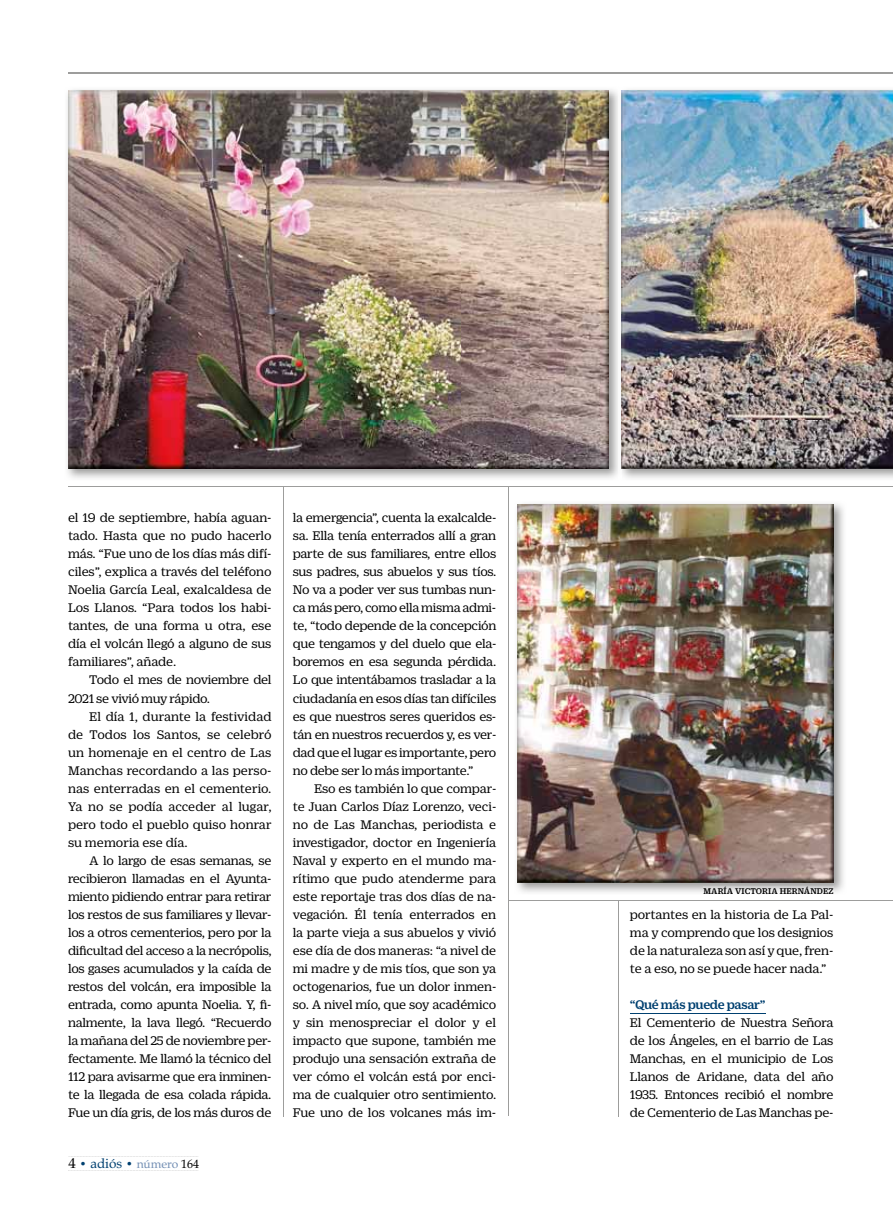
<style>
.page{position:relative;width:893px;height:1211px;background:#fff}
.page>*{position:absolute;margin:0;border:0;box-sizing:border-box;transform-origin:0 0}
.t1{font:13.5px/18px "Duplicate Ionic";letter-spacing:-.025em;color:#000;text-align:justify}
.t2{font:13.5px "Duplicate Ionic";color:#000}
.t3{font:12px "Book Antiqua";letter-spacing:-.005em;color:#738fb4}
.t4{font:500 9px "Duplicate Ionic";letter-spacing:.01em;color:#000}
.s1{font-size:14.25px;color:#000}
.s2{color:#004070}
.s3{font-size:13.5px;color:#004070}
.s4{color:#000}
.s5{font-weight:500;color:#004070}
</style>
<div class="page">
<hr style="left:68px;top:72px;width:825px;height:2px;background:#9d9d9c">
<hr style="left:68px;top:486px;width:825px;height:1px;background:#9d9d9c">
<hr style="left:509px;top:900px;width:384px;height:1px;background:#9d9d9c">
<hr style="left:508px;top:486px;width:1px;height:629px;background:#9d9d9c">
<hr style="left:618px;top:900px;width:1px;height:216px;background:#9d9d9c">
<img style="left:67px;top:89px;width:551px;height:389px">
<img style="left:68px;top:90px;width:541px;height:378px">
<img style="left:621px;top:89px;width:272px;height:389px">
<img style="left:622px;top:90px;width:271px;height:378px">
<img style="left:517px;top:503px;width:327px;height:389px">
<img style="left:704px;top:886px;width:129px;height:6px">
<img style="left:518px;top:504px;width:315px;height:378px">
<hr style="left:283px;top:486px;width:1px;height:630px;background:#9d9d9c">
<hr style="left:630px;top:1012px;width:136px;height:1px;background:#004070">
<p class="t1" style="left:68px;top:510px;width:205px">el 19 de septiembre, había aguan-</p>
<p class="t1" style="left:68px;top:528px;width:205px">tado. Hasta que no pudo hacerlo</p>
<p class="t1" style="left:68px;top:546px;width:205px">más. “Fue uno de los días más difí-</p>
<p class="t1" style="left:68px;top:564px;width:205px">ciles”, explica a través del teléfono</p>
<p class="t1" style="left:68px;top:582px;width:205px">Noelia García Leal, exalcaldesa de</p>
<p class="t1" style="left:68px;top:600px;width:205px">Los Llanos. “Para todos los habi-</p>
<p class="t1" style="left:68px;top:618px;width:205px">tantes, de una forma u otra, ese</p>
<p class="t1" style="left:68px;top:636px;width:205px">día el volcán llegó a alguno de sus</p>
<p class="t1" style="left:68px;top:654px;width:110px">familiares”, añade.</p>
<p class="t1" style="left:89px;top:672px;width:184px">Todo el mes de noviembre del</p>
<p class="t1" style="left:68px;top:690px;width:144px">2021 se vivió muy rápido.</p>
<p class="t2" style="left:89px;top:710px;width:184px">El día 1, durante la festividad</p>
<p class="t2" style="left:68px;top:728px;width:205px">de Todos los Santos, se celebró</p>
<p class="t2" style="left:68px;top:746px;width:205px">un homenaje en el centro de Las</p>
<p class="t2" style="left:68px;top:764px;width:205px">Manchas recordando a las perso-</p>
<p class="t2" style="left:68px;top:782px;width:205px">nas enterradas en el cementerio.</p>
<p class="t2" style="left:68px;top:800px;width:205px">Ya no se podía acceder al lugar,</p>
<p class="t2" style="left:68px;top:818px;width:205px">pero todo el pueblo quiso honrar</p>
<p class="t2" style="left:68px;top:836px;width:121px">su memoria ese día.</p>
<p class="t1" style="left:89px;top:852px;width:184px">A lo largo de esas semanas, se</p>
<p class="t1" style="left:68px;top:870px;width:205px">recibieron llamadas en el Ayunta-</p>
<p class="t1" style="left:68px;top:888px;width:205px">miento pidiendo entrar para retirar</p>
<p class="t1" style="left:68px;top:906px;width:205px">los restos de sus familiares y llevar-</p>
<p class="t1" style="left:68px;top:924px;width:205px">los a otros cementerios, pero por la</p>
<p class="t1" style="left:68px;top:942px;width:205px">dificultad del acceso a la necrópolis,</p>
<p class="t1" style="left:68px;top:960px;width:205px">los gases acumulados y la caída de</p>
<p class="t1" style="left:68px;top:978px;width:205px">restos del volcán, era imposible la</p>
<p class="t1" style="left:68px;top:996px;width:205px">entrada, como apunta Noelia. Y, fi-</p>
<p class="t1" style="left:68px;top:1014px;width:205px">nalmente, la lava llegó. “Recuerdo</p>
<p class="t1" style="left:68px;top:1032px;width:205px">la mañana del 25 de noviembre per-</p>
<p class="t1" style="left:68px;top:1050px;width:205px">fectamente. Me llamó la técnico del</p>
<p class="t1" style="left:68px;top:1068px;width:205px">112 para avisarme que era inminen-</p>
<p class="t1" style="left:68px;top:1086px;width:205px">te la llegada de esa colada rápida.</p>
<p class="t1" style="left:68px;top:1104px;width:205px">Fue un día gris, de los más duros de</p>
<p class="t3" style="left:68px;top:1156px;width:132px"><span class="s1">4</span> <span class="s2">•</span> <span class="s3">adiós</span> <span class="s2">•</span> número <span class="s4">164</span></p>
<p class="t1" style="left:293px;top:510px;width:205px">la emergencia”, cuenta la exalcalde-</p>
<p class="t1" style="left:293px;top:528px;width:205px">sa. Ella tenía enterrados allí a gran</p>
<p class="t1" style="left:293px;top:546px;width:205px">parte de sus familiares, entre ellos</p>
<p class="t1" style="left:293px;top:564px;width:205px">sus padres, sus abuelos y sus tíos.</p>
<p class="t1" style="left:293px;top:582px;width:205px">No va a poder ver sus tumbas nun-</p>
<p class="t1" style="left:293px;top:600px;width:205px">ca más pero, como ella misma admi-</p>
<p class="t1" style="left:293px;top:618px;width:205px">te, “todo depende de la concepción</p>
<p class="t1" style="left:293px;top:636px;width:205px">que tengamos y del duelo que ela-</p>
<p class="t1" style="left:293px;top:654px;width:205px">boremos en esa segunda pérdida.</p>
<p class="t1" style="left:293px;top:672px;width:205px">Lo que intentábamos trasladar a la</p>
<p class="t1" style="left:293px;top:690px;width:205px">ciudadanía en esos días tan difíciles</p>
<p class="t1" style="left:293px;top:708px;width:205px">es que nuestros seres queridos es-</p>
<p class="t1" style="left:293px;top:726px;width:205px">tán en nuestros recuerdos y, es ver-</p>
<p class="t1" style="left:293px;top:744px;width:205px">dad que el lugar es importante, pero</p>
<p class="t1" style="left:293px;top:762px;width:182px">no debe ser lo más importante.”</p>
<p class="t1" style="left:314px;top:780px;width:184px">Eso es también lo que compar-</p>
<p class="t1" style="left:293px;top:798px;width:205px">te Juan Carlos Díaz Lorenzo, veci-</p>
<p class="t1" style="left:293px;top:816px;width:205px">no de Las Manchas, periodista e</p>
<p class="t1" style="left:293px;top:834px;width:205px">investigador, doctor en Ingeniería</p>
<p class="t1" style="left:293px;top:852px;width:205px">Naval y experto en el mundo ma-</p>
<p class="t1" style="left:293px;top:870px;width:205px">rítimo que pudo atenderme para</p>
<p class="t1" style="left:293px;top:888px;width:205px">este reportaje tras dos días de na-</p>
<p class="t1" style="left:293px;top:906px;width:205px">vegación. Él tenía enterrados en</p>
<p class="t1" style="left:293px;top:924px;width:205px">la parte vieja a sus abuelos y vivió</p>
<p class="t1" style="left:293px;top:942px;width:205px">ese día de dos maneras: “a nivel de</p>
<p class="t1" style="left:293px;top:960px;width:205px">mi madre y de mis tíos, que son ya</p>
<p class="t1" style="left:293px;top:978px;width:205px">octogenarios, fue un dolor inmen-</p>
<p class="t1" style="left:293px;top:996px;width:205px">so. A nivel mío, que soy académico</p>
<p class="t1" style="left:293px;top:1014px;width:205px">y sin menospreciar el dolor y el</p>
<p class="t1" style="left:293px;top:1032px;width:205px">impacto que supone, también me</p>
<p class="t1" style="left:293px;top:1050px;width:205px">produjo una sensación extraña de</p>
<p class="t1" style="left:293px;top:1068px;width:205px">ver cómo el volcán está por enci-</p>
<p class="t1" style="left:293px;top:1086px;width:205px">ma de cualquier otro sentimiento.</p>
<p class="t1" style="left:293px;top:1104px;width:205px">Fue uno de los volcanes más im-</p>
<p class="t4" style="left:703px;top:885px;width:131px">MARÍA VICTORIA HERNÁNDEZ</p>
<p class="t1" style="left:630px;top:906px;width:205px">portantes en la historia de La Pal&shy;ma y comprendo que los designios de la naturaleza son así y que, fren&shy;te a eso, no se puede hacer nada.”</p>
<p class="t1" style="left:630px;top:996px;width:205px;text-align:left"><span class="s5">“Qué más puede pasar”<br></span>El Cementerio de Nuestra Señora de los Ángeles, en el barrio de Las<br>Manchas, en el municipio de Los<br>Llanos de Aridane, data del año<br>1935. Entonces recibió el nombre de Cementerio de Las Manchas pe-</p>
</div>
